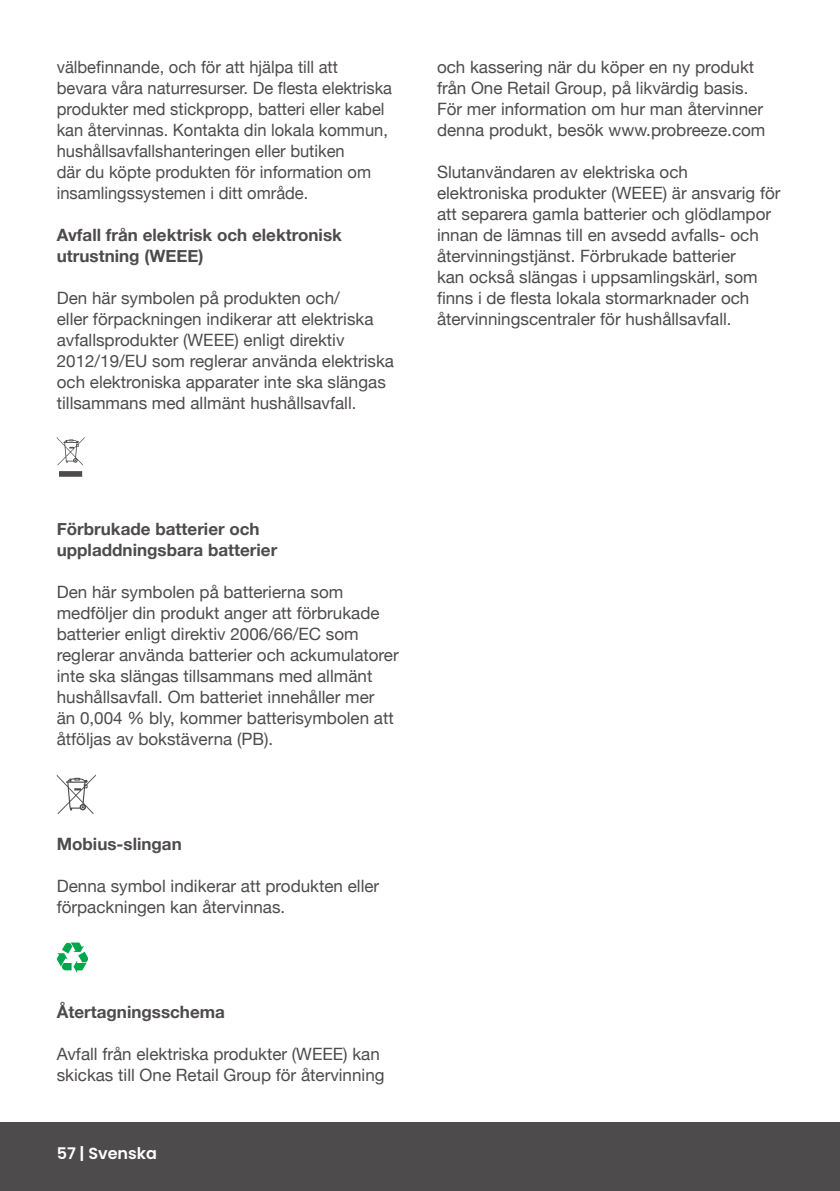
<style>
.page{position:relative;width:840px;height:1191px;background:#fff}
.page>*{position:absolute;margin:0;border:0;box-sizing:border-box;transform-origin:0 0}
.t1{font:17px/21px "Helvetica Neue";color:#4e4b4c}
.t2{font:700 17px/21px "Helvetica Neue";color:#4e4b4c}
.t3{font:600 16px "Poppins";color:#fff}
</style>
<div class="page">
<div style="left:0;top:1123px;width:839px;height:68px;background:#4e4b4c"></div>
<svg style="left:59px;top:471px;width:23px;height:6px"></svg>
<svg style="left:57px;top:437px;width:28px;height:28px"></svg>
<svg style="left:57px;top:774px;width:39px;height:40px"></svg>
<svg style="left:57px;top:942px;width:32px;height:31px"></svg>
<p class="t1" style="left:57px;top:57px;width:337px">välbefinnande, och för att hjälpa till att bevara våra naturresurser. De flesta elektriska produkter med stickpropp, batteri eller kabel kan återvinnas. Kontakta din lokala kommun, hushållsavfallshanteringen eller butiken<br>där du köpte produkten för information om insamlingssystemen i ditt område.</p>
<p class="t2" style="left:57px;top:225px;width:286px">Avfall från elektrisk och elektronisk utrustning (WEEE)</p>
<p class="t1" style="left:57px;top:288px;width:338px">Den här symbolen på produkten och/<br>eller förpackningen indikerar att elektriska avfallsprodukter (WEEE) enligt direktiv 2012/19/EU som reglerar använda elektriska och elektroniska apparater inte ska slängas tillsammans med allmänt hushållsavfall.</p>
<p class="t1" style="left:437px;top:57px;width:330px">och kassering när du köper en ny produkt från One Retail Group, på likvärdig basis.<br>För mer information om hur man återvinner denna produkt, besök www.probreeze.com</p>
<p class="t1" style="left:437px;top:162px;width:345px">Slutanvändaren av elektriska och elektroniska produkter (WEEE) är ansvarig för att separera gamla batterier och glödlampor innan de lämnas till en avsedd avfalls- och återvinningstjänst. Förbrukade batterier<br>kan också slängas i uppsamlingskärl, som finns i de flesta lokala stormarknader och återvinningscentraler för hushållsavfall.</p>
<p class="t2" style="left:57px;top:519px;width:222px">Förbrukade batterier och uppladdningsbara batterier</p>
<p class="t1" style="left:57px;top:582px;width:343px">Den här symbolen på batterierna som medföljer din produkt anger att förbrukade batterier enligt direktiv 2006/66/EC som reglerar använda batterier och ackumulatorer inte ska slängas tillsammans med allmänt hushållsavfall. Om batteriet innehåller mer<br>än 0,004 % bly, kommer batterisymbolen att åtföljas av bokstäverna (PB).</p>
<p class="t2" style="left:57px;top:834px;width:126px">Mobius-slingan</p>
<p class="t1" style="left:57px;top:876px;width:324px">Denna symbol indikerar att produkten eller förpackningen kan återvinnas.</p>
<p class="t2" style="left:57px;top:1002px;width:170px">Återtagningsschema</p>
<p class="t1" style="left:57px;top:1044px;width:329px">Avfall från elektriska produkter (WEEE) kan skickas till One Retail Group för återvinning</p>
<p class="t3" style="left:57px;top:1144px;width:102px">57 | Svenska</p>
</div>
